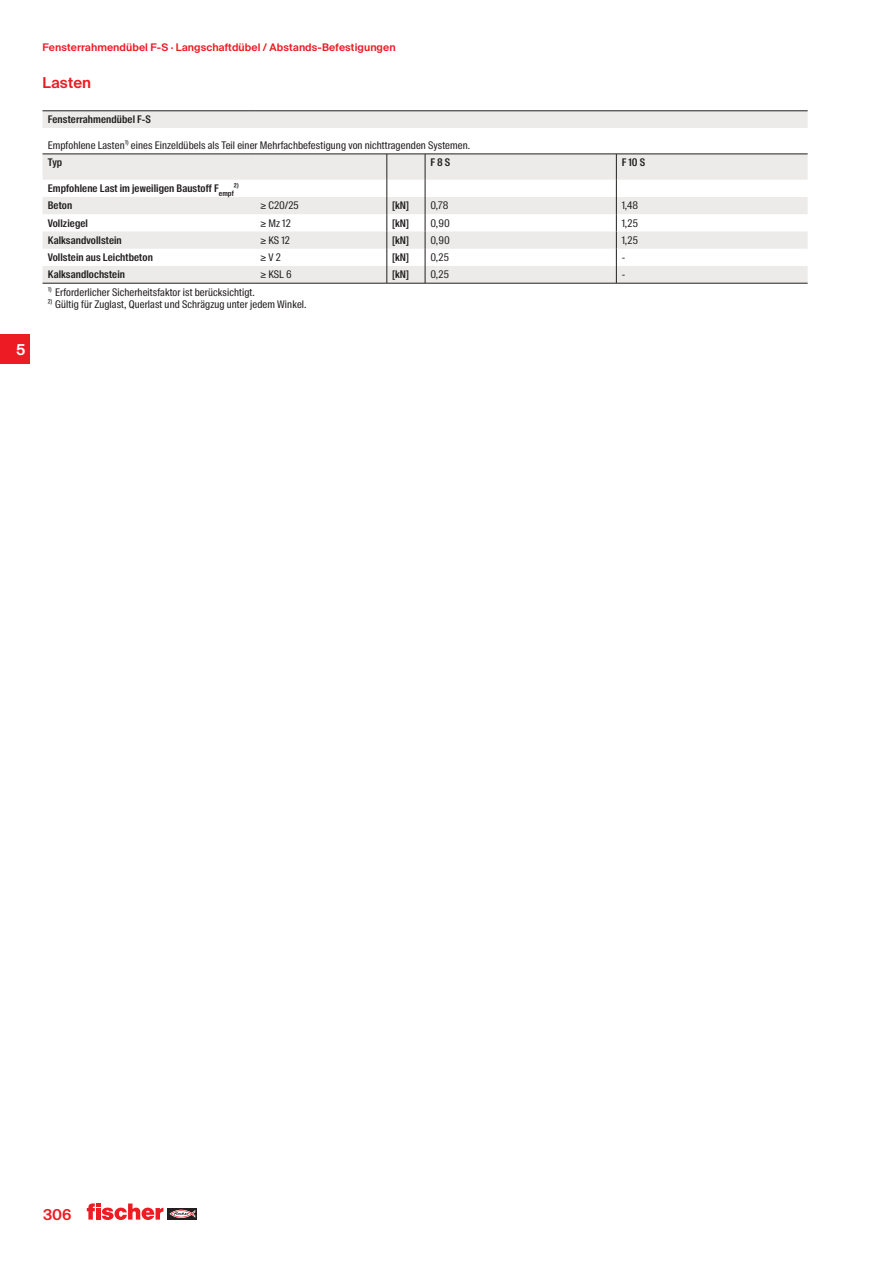
<style>
.page{position:relative;width:893px;height:1263px;background:#fff}
.page>*{position:absolute;margin:0;border:0;box-sizing:border-box;transform-origin:0 0}
.t1{font:600 15px "fischerstrong";letter-spacing:.005em;color:#ed1c24}
.t2{font:600 15px "fischerstrong";color:#fff}
.t3{font:10.5px/12.8px "fischerstrong Cond";letter-spacing:.01em;color:#231f20}
.t4{font:600 10.5px/17.2px "fischerstrong Cond";letter-spacing:.01em;color:#231f20}
.t5{font:600 10.5px "fischerstrong";letter-spacing:.005em;color:#ed1c24}
</style>
<div class="page">
<svg style="left:168px;top:1208px;width:29px;height:12px"></svg>
<svg style="left:169px;top:1210px;width:26px;height:8px"></svg>
<svg style="left:87px;top:1203px;width:76px;height:17px"></svg>
<svg style="left:43px;top:111px;width:765px;height:43px"></svg>
<hr style="left:43px;top:110px;width:212px;height:1px;background:#231f20">
<hr style="left:255px;top:110px;width:553px;height:1px;background:#231f20">
<hr style="left:43px;top:283px;width:212px;height:1px;background:#231f20">
<hr style="left:255px;top:283px;width:553px;height:1px;background:#231f20">
<svg style="left:43px;top:154px;width:765px;height:129px"></svg>
<div style="left:0;top:334px;width:30px;height:30px;background:#ed1c24"></div>
<h1 class="t2" style="left:16px;top:343px;width:11px">5</h1>
<p class="t5" style="left:43px;top:42px;width:355px">Fensterrahmendübel F-S · Langschaftdübel / Abstands-Befestigungen</p>
<h1 class="t1" style="left:43px;top:77px;width:50px">Lasten</h1>
<p class="t4" style="left:48px;top:112px;width:105px">Fensterrahmendübel F-S</p>
<p class="t3" style="left:48px;top:140px;width:424px">Empfohlene Lasten¹) eines Einzeldübels als Teil einer Mehrfachbefestigung von nichttragenden Systemen.</p>
<p class="t4" style="left:48px;top:155px;width:16px">Typ</p>
<p class="t4" style="left:430px;top:155px;width:21px">F 8 S</p>
<p class="t4" style="left:622px;top:155px;width:25px">F 10 S</p>
<p class="t4" style="left:48px;top:181px;width:192px">Empfohlene Last im jeweiligen Baustoff F<sub>empf</sub>²)<br>Beton</p>
<p class="t3" style="left:260px;top:200px;width:40px">≥ C20/25</p>
<p class="t4" style="left:392px;top:198px;width:18px">[kN]</p>
<p class="t3" style="left:430px;top:200px;width:20px">0,78</p>
<p class="t3" style="left:622px;top:200px;width:18px">1,48</p>
<p class="t4" style="left:48px;top:215px;width:42px">Vollziegel</p>
<p class="t3" style="left:260px;top:217px;width:32px">≥ Mz 12</p>
<p class="t4" style="left:392px;top:215px;width:18px">[kN]</p>
<p class="t3" style="left:430px;top:217px;width:21px">0,90</p>
<p class="t3" style="left:622px;top:217px;width:18px">1,25</p>
<p class="t4" style="left:48px;top:232px;width:75px">Kalksandvollstein</p>
<p class="t3" style="left:260px;top:235px;width:31px">≥ KS 12</p>
<p class="t4" style="left:392px;top:232px;width:18px">[kN]</p>
<p class="t3" style="left:430px;top:235px;width:21px">0,90</p>
<p class="t3" style="left:622px;top:235px;width:18px">1,25</p>
<p class="t4" style="left:48px;top:250px;width:107px">Vollstein aus Leichtbeton</p>
<p class="t3" style="left:260px;top:252px;width:22px">≥ V 2</p>
<p class="t4" style="left:392px;top:250px;width:18px">[kN]</p>
<p class="t3" style="left:430px;top:252px;width:20px">0,25</p>
<p class="t3" style="left:622px;top:252px;width:5px">-</p>
<p class="t4" style="left:48px;top:267px;width:79px">Kalksandlochstein</p>
<p class="t3" style="left:260px;top:269px;width:33px">≥ KSL 6</p>
<p class="t4" style="left:392px;top:267px;width:18px">[kN]</p>
<p class="t3" style="left:430px;top:269px;width:20px">0,25</p>
<p class="t3" style="left:622px;top:269px;width:5px">-</p>
<p class="t3" style="left:48px;top:286px;width:260px">¹) Erforderlicher Sicherheitsfaktor ist berücksichtigt.<br>²) Gültig für Zuglast, Querlast und Schrägzug unter jedem Winkel.</p>
<h1 class="t1" style="left:43px;top:1208px;width:30px">306</h1>
</div>
